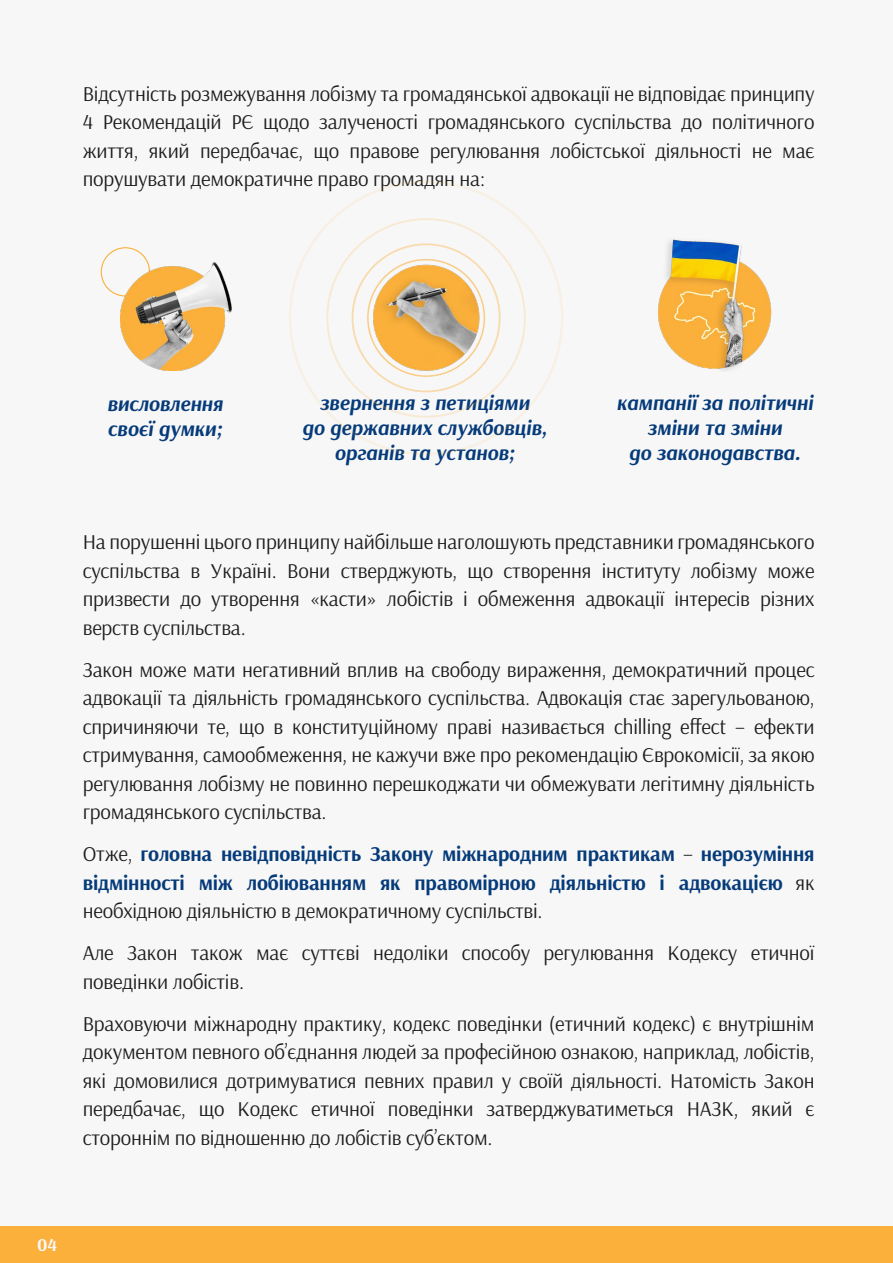
<style>
.page{position:relative;width:893px;height:1263px;background:#f7f7f7}
.page>*{position:absolute;margin:0;border:0;box-sizing:border-box;transform-origin:0 0}
.t1{font:21px/28.5px "Arsenal";letter-spacing:-.01em;color:#1c1c1c;text-align:justify}
.t2{font:700 21px/28.5px "Arsenal";letter-spacing:-.01em;color:#063b7a;text-align:justify}
.t3{font:italic 700 21px/25.2px "Arsenal";color:#063b7a;text-align:center}
.t4{font:700 18px "Arsenal";color:#f7f7f7}
.s1{font-weight:400;color:#1c1c1c}
</style>
<div class="page">
<div style="left:0;top:1226px;width:893px;height:37px;background:#fbb03b"></div>
<img style="left:372px;top:263px;width:108px;height:109px">
<img style="left:658px;top:239px;width:114px;height:132px">
<div style="left:101px;top:247px;width:49px;height:50px;border:1px solid #fbb03b;border-radius:50%"></div>
<img style="left:120px;top:257px;width:112px;height:113px">
<div style="left:367px;top:259px;width:118px;height:118px;border:2px solid #fbb03b;border-radius:50%"></div>
<p class="t1" style="left:83px;top:79px;width:733px">Відсутність розмежування лобізму та громадянської адвокації не відповідає принципу 4 Рекомендацій РЄ щодо залученості громадянського суспільства до політичного життя, який передбачає, що правове регулювання лобістської діяльності не має порушувати демократичне право громадян на:</p>
<p class="t3" style="left:107px;top:392px;width:117px;text-align:left">висловлення своєї думки;</p>
<p class="t3" style="left:302px;top:390px;width:247px">звернення з петиціями<br>до державних службовців, органів та установ;</p>
<p class="t3" style="left:616px;top:390px;width:198px">кампанії за політичні зміни та зміни<br>до законодавства.</p>
<p class="t1" style="left:83px;top:527px;width:733px">На порушенні цього принципу найбільше наголошують представники громадянського суспільства в Україні. Вони стверджують, що створення інституту лобізму може призвести до утворення «касти» лобістів і обмеження адвокації інтересів різних верств суспільства.</p>
<p class="t1" style="left:83px;top:655px;width:733px">Закон може мати негативний вплив на свободу вираження, демократичний процес адвокації та діяльність громадянського суспільства. Адвокація стає зарегульованою, спричиняючи те, що в конституційному праві називається chilling effect – ефекти стримування, самообмеження, не кажучи вже про рекомендацію Єврокомісії, за якою регулювання лобізму не повинно перешкоджати чи обмежувати легітимну діяльність громадянського суспільства.</p>
<p class="t2" style="left:83px;top:839px;width:733px"><span class="s1">Отже,</span> головна невідповідність Закону міжнародним практикам <span class="s1">–</span> нерозуміння відмінності між лобіюванням як правомірною діяльністю і адвокацією <span class="s1">як необхідною діяльністю в демократичному суспільстві.</span></p>
<p class="t1" style="left:83px;top:938px;width:733px">Але Закон також має суттєві недоліки способу регулювання Кодексу етичної поведінки лобістів.</p>
<p class="t1" style="left:83px;top:1009px;width:733px">Враховуючи міжнародну практику, кодекс поведінки (етичний кодекс) є внутрішнім документом певного об’єднання людей за професійною ознакою, наприклад, лобістів, які домовилися дотримуватися певних правил у своїй діяльності. Натомість Закон передбачає, що Кодекс етичної поведінки затверджуватиметься НАЗК, який є стороннім по відношенню до лобістів суб’єктом.</p>
<p class="t4" style="left:37px;top:1232px;width:22px">04</p>
</div>
